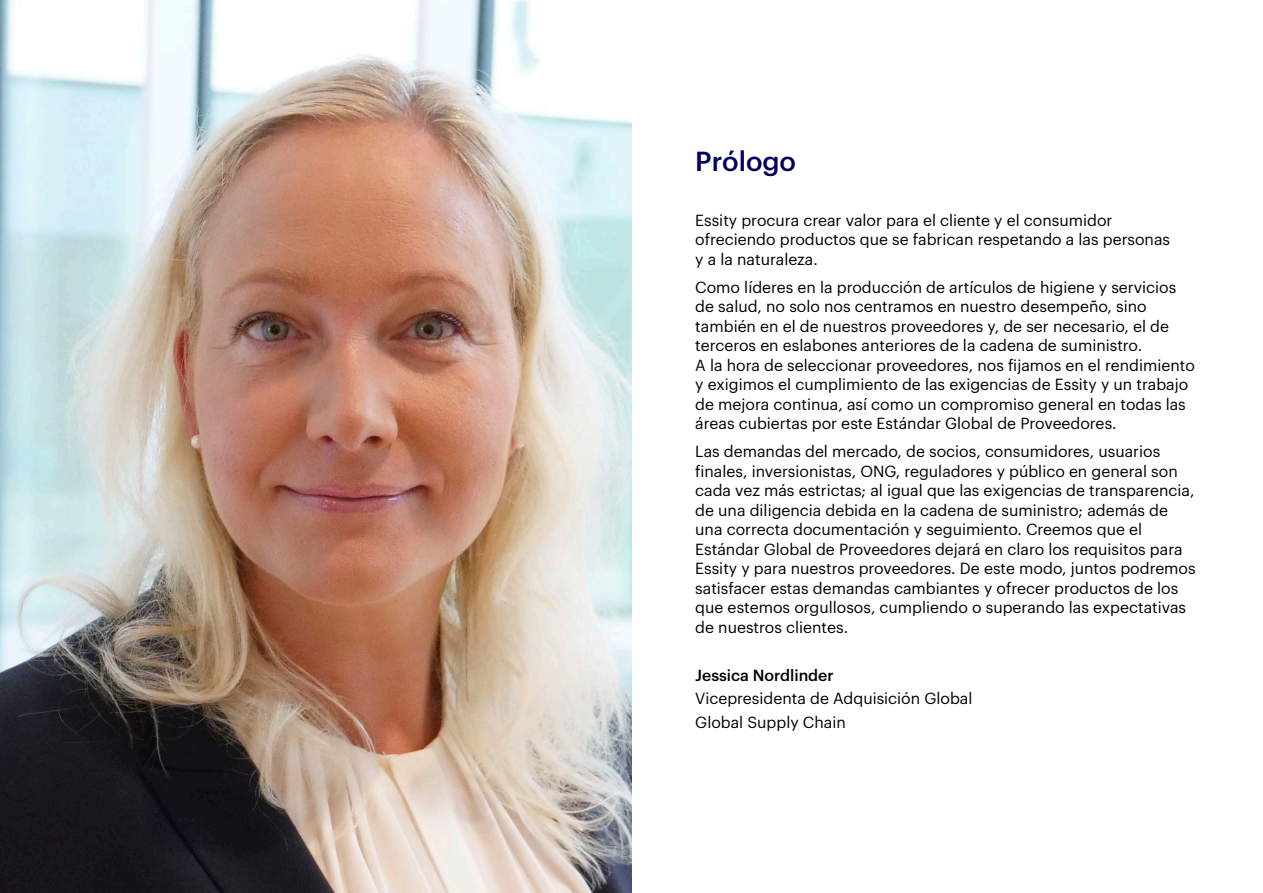
<style>
.page{position:relative;width:1263px;height:893px;background:#fff}
.page>*{position:absolute;margin:0;border:0;box-sizing:border-box;transform-origin:0 0}
.t1{font:500 27px "Graphik";color:#00005b}
.t2{font:15.75px/19.5px "Graphik";color:#000}
.t3{font:500 15.75px "Graphik";color:#000}
</style>
<div class="page">
<img style="left:0;top:0;width:631px;height:893px">
<h1 class="t1" style="left:695px;top:141px;width:102px">Prólogo</h1>
<p class="t2" style="left:695px;top:209px;width:476px">Essity procura crear valor para el cliente y el consumidor ofreciendo productos que se fabrican respetando a las personas y a la naturaleza.</p>
<p class="t2" style="left:695px;top:276px;width:501px">Como líderes en la producción de artículos de higiene y servicios de salud, no solo nos centramos en nuestro desempeño, sino también en el de nuestros proveedores y, de ser necesario, el de terceros en eslabones anteriores de la cadena de suministro.<br>A la hora de seleccionar proveedores, nos fijamos en el rendimiento y exigimos el cumplimiento de las exigencias de Essity y un trabajo de mejora continua, así como un compromiso general en todas las áreas cubiertas por este Estándar Global de Proveedores.</p>
<p class="t2" style="left:695px;top:440px;width:502px">Las demandas del mercado, de socios, consumidores, usuarios finales, inversionistas, ONG, reguladores y público en general son cada vez más estrictas; al igual que las exigencias de transparencia, de una diligencia debida en la cadena de suministro; además de una correcta documentación y seguimiento. Creemos que el Estándar Global de Proveedores dejará en claro los requisitos para Essity y para nuestros proveedores. De este modo, juntos podremos satisfacer estas demandas cambiantes y ofrecer productos de los que estemos orgullosos, cumpliendo o superando las expectativas de nuestros clientes.</p>
<p class="t3" style="left:695px;top:663px;width:140px">Jessica Nordlinder</p>
<p class="t2" style="left:695px;top:685px;width:279px;line-height:23.7px">Vicepresidenta de Adquisición Global<br>Global Supply Chain</p>
</div>
